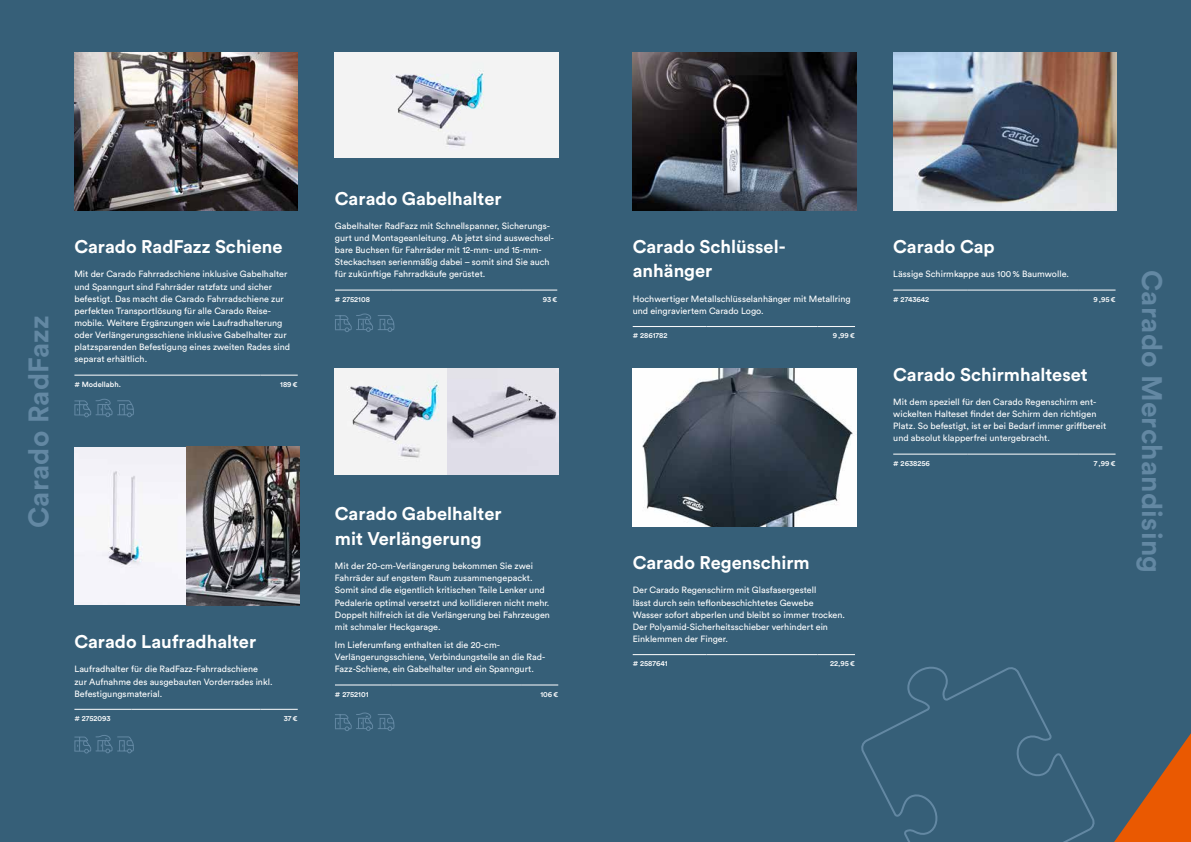
<style>
.page{position:relative;width:1191px;height:842px;background:#365f78}
.page>*{position:absolute;margin:0;border:0;box-sizing:border-box;transform-origin:0 0}
.t1{font:700 28px "Circular Std";letter-spacing:.01em;color:#6388a3}
.t2{font:700 18.2px/24.3px "Circular Std";color:#fff}
.t3{font:9px/12.2px "Circular Std";color:#fff}
.t4{font:500 7.5px "Circular Std";color:#fff}
</style>
<div class="page">
<svg style="left:1114px;top:733px;width:77px;height:109px"></svg>
<svg style="left:861px;top:666px;width:234px;height:176px"></svg>
<hr style="left:632px;top:326px;width:74px;height:1px;background:#fff">
<hr style="left:706px;top:326px;width:111px;height:1px;background:#fff">
<hr style="left:817px;top:326px;width:38px;height:1px;background:#fff">
<hr style="left:893px;top:290px;width:74px;height:1px;background:#fff">
<hr style="left:967px;top:290px;width:111px;height:1px;background:#fff">
<hr style="left:1078px;top:290px;width:37px;height:1px;background:#fff">
<hr style="left:632px;top:654px;width:74px;height:1px;background:#fff">
<hr style="left:706px;top:654px;width:111px;height:1px;background:#fff">
<hr style="left:817px;top:654px;width:38px;height:1px;background:#fff">
<hr style="left:335px;top:684px;width:57px;height:1px;background:#fff">
<hr style="left:392px;top:684px;width:129px;height:1px;background:#fff">
<hr style="left:521px;top:684px;width:37px;height:1px;background:#fff">
<svg style="left:335px;top:712px;width:60px;height:19px"></svg>
<hr style="left:74px;top:375px;width:55px;height:1px;background:#fff">
<hr style="left:129px;top:375px;width:131px;height:1px;background:#fff">
<hr style="left:260px;top:375px;width:38px;height:1px;background:#fff">
<svg style="left:74px;top:398px;width:60px;height:20px"></svg>
<hr style="left:893px;top:454px;width:74px;height:1px;background:#fff">
<hr style="left:967px;top:454px;width:111px;height:1px;background:#fff">
<hr style="left:1078px;top:454px;width:37px;height:1px;background:#fff">
<hr style="left:74px;top:709px;width:57px;height:1px;background:#fff">
<hr style="left:131px;top:709px;width:129px;height:1px;background:#fff">
<hr style="left:260px;top:709px;width:38px;height:1px;background:#fff">
<svg style="left:74px;top:735px;width:60px;height:19px"></svg>
<hr style="left:335px;top:290px;width:57px;height:1px;background:#fff">
<hr style="left:392px;top:290px;width:129px;height:1px;background:#fff">
<hr style="left:521px;top:290px;width:36px;height:1px;background:#fff">
<svg style="left:335px;top:313px;width:60px;height:19px"></svg>
<img style="left:74px;top:53px;width:224px;height:157px">
<img style="left:74px;top:447px;width:225px;height:158px">
<img style="left:335px;top:369px;width:223px;height:105px">
<img style="left:335px;top:53px;width:223px;height:105px">
<img style="left:633px;top:53px;width:223px;height:157px">
<img style="left:632px;top:369px;width:224px;height:157px">
<img style="left:893px;top:53px;width:223px;height:157px">
<h1 class="t1" style="left:21px;top:528px;width:214px;rotate:-90deg">Carado RadFazz</h1>
<h2 class="t2" style="left:74px;top:234px;width:209px">Carado RadFazz Schiene</h2>
<p class="t3" style="left:74px;top:268px;width:217px">Mit der Carado Fahrradschiene inklusive Gabelhalter und Spanngurt sind Fahrräder ratzfatz und sicher befestigt. Das macht die Carado Fahrradschiene zur perfekten Transportlösung für alle Carado Reise&shy;mobile. Weitere Ergänzungen wie Laufradhalterung oder Verlängerungsschiene inklusive Gabelhalter zur platzsparenden Befestigung eines zweiten Rades sind separat erhältlich.</p>
<p class="t4" style="left:74px;top:379px;width:48px"># Modellabh.</p>
<p class="t4" style="left:280px;top:379px;width:19px">189€</p>
<h2 class="t2" style="left:74px;top:629px;width:183px">Carado Laufradhalter</h2>
<p class="t3" style="left:74px;top:663px;width:200px">Laufradhalter für die RadFazz-Fahrradschiene zur Aufnahme des ausgebauten Vorderrades inkl.<br>Befestigungsmaterial.</p>
<p class="t4" style="left:74px;top:714px;width:38px"># 2752093</p>
<p class="t4" style="left:284px;top:714px;width:15px">37€</p>
<h2 class="t2" style="left:335px;top:186px;width:168px">Carado Gabelhalter</h2>
<p class="t3" style="left:335px;top:219px;width:220px">Gabelhalter RadFazz mit Schnellspanner, Sicherungs&shy;gurt und Montageanleitung. Ab jetzt sind auswechsel&shy;bare Buchsen für Fahrräder mit 12-mm- und 15-mm-Steckachsen serienmäßig dabei – somit sind Sie auch für zukünftige Fahrradkäufe gerüstet.</p>
<p class="t4" style="left:335px;top:294px;width:36px"># 2752108</p>
<p class="t4" style="left:543px;top:294px;width:16px">93€</p>
<h2 class="t2" style="left:335px;top:501px;width:168px">Carado Gabelhalter mit Verlängerung</h2>
<p class="t3" style="left:335px;top:560px;width:216px">Mit der 20-cm-Verlängerung bekommen Sie zwei Fahrräder auf engstem Raum zusammengepackt.<br>Somit sind die eigentlich kritischen Teile Lenker und Pedalerie optimal versetzt und kollidieren nicht mehr.<br>Doppelt hilfreich ist die Verlängerung bei Fahrzeugen mit schmaler Heckgarage.</p>
<p class="t3" style="left:335px;top:639px;width:212px">Im Lieferumfang enthalten ist die 20-cm-<br>Verlängerungsschiene, Verbindungsteile an die Rad-<br>Fazz-Schiene, ein Gabelhalter und ein Spanngurt.</p>
<p class="t4" style="left:335px;top:689px;width:35px"># 2752101</p>
<p class="t4" style="left:540px;top:689px;width:19px">106€</p>
<h2 class="t2" style="left:632px;top:234px;width:154px">Carado Schlüssel&shy;anhänger</h2>
<p class="t3" style="left:632px;top:292px;width:219px">Hochwertiger Metallschlüsselanhänger mit Metallring und eingraviertem Carado Logo.</p>
<p class="t4" style="left:632px;top:331px;width:36px"># 2861782</p>
<p class="t4" style="left:832px;top:331px;width:24px">9,99€</p>
<h2 class="t2" style="left:632px;top:550px;width:179px">Carado Regenschirm</h2>
<p class="t3" style="left:632px;top:584px;width:214px">Der Carado Regenschirm mit Glasfasergestell<br>lässt durch sein teflonbeschichtetes Gewebe Wasser sofort abperlen und bleibt so immer trocken.<br>Der Polyamid-Sicherheitsschieber verhindert ein Einklemmen der Finger.</p>
<p class="t4" style="left:632px;top:659px;width:36px"># 2587641</p>
<p class="t4" style="left:830px;top:659px;width:26px">22,95€</p>
<h2 class="t2" style="left:893px;top:234px;width:103px">Carado Cap</h2>
<p class="t3" style="left:893px;top:268px;width:177px">Lässige Schirmkappe aus 100% Baumwolle.</p>
<p class="t4" style="left:893px;top:294px;width:38px"># 2743642</p>
<p class="t4" style="left:1093px;top:294px;width:24px">9,95€</p>
<h2 class="t2" style="left:893px;top:362px;width:196px">Carado Schirmhalteset</h2>
<p class="t3" style="left:893px;top:396px;width:214px">Mit dem speziell für den Carado Regenschirm ent&shy;wickelten Halteset findet der Schirm den richtigen Platz. So befestigt, ist er bei Bedarf immer griffbereit und absolut klapperfrei untergebracht.</p>
<p class="t4" style="left:893px;top:458px;width:38px"># 2638256</p>
<p class="t4" style="left:1093px;top:458px;width:23px">7,99€</p>
<h1 class="t1" style="left:1170px;top:270px;width:304px;rotate:90deg">Carado Merchandising</h1>
</div>
